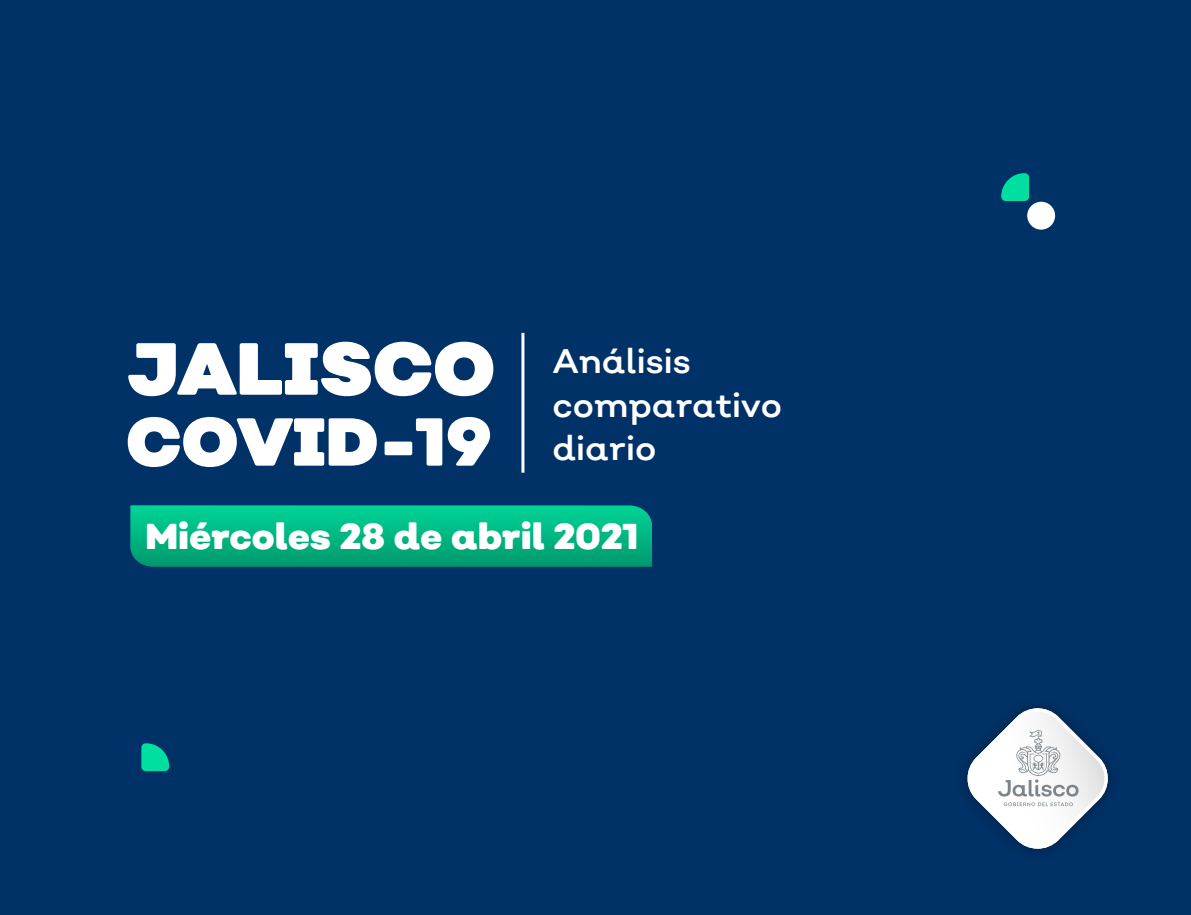
<style>
.page{position:relative;width:1191px;height:915px;background:#fff}
.page>*{position:absolute;margin:0;border:0;box-sizing:border-box;transform-origin:0 0}
.t1{font:900 73.5px "Nutmeg";color:#fff}
.t2{font:900 67.65px "Nutmeg";color:#fff}
.t3{font:900 36px "Nutmeg";color:#fff}
.t4{font:34.05px/43.3px "Nutmeg";color:#fff}
</style>
<div class="page">
<div style="left:0;top:0;width:1191px;height:914px;background:#003268"></div>
<svg style="left:964px;top:708px;width:146px;height:143px"></svg>
<hr style="left:521px;top:333px;width:3px;height:139px;background:#fff">
<svg style="left:130px;top:505px;width:522px;height:61px;background:#00b481"></svg>
<div style="left:1001px;top:173px;width:28px;height:28px;background:#00df9f;border-radius:5px"></div>
<div style="left:141px;top:743px;width:28px;height:27px;background:#00df9f;border-radius:5px"></div>
<div style="left:1027px;top:202px;width:28px;height:27px;background:#fff;border-radius:50%"></div>
<h1 class="t1" style="left:126px;top:320px;width:371px">JALISCO</h1>
<h2 class="t2" style="left:126px;top:397px;width:367px">COVID-19</h2>
<p class="t4" style="left:552px;top:338px;width:231px">Análisis comparativo diario</p>
<p class="t3" style="left:146px;top:512px;width:494px">Miércoles 28 de abril 2021</p>
</div>
